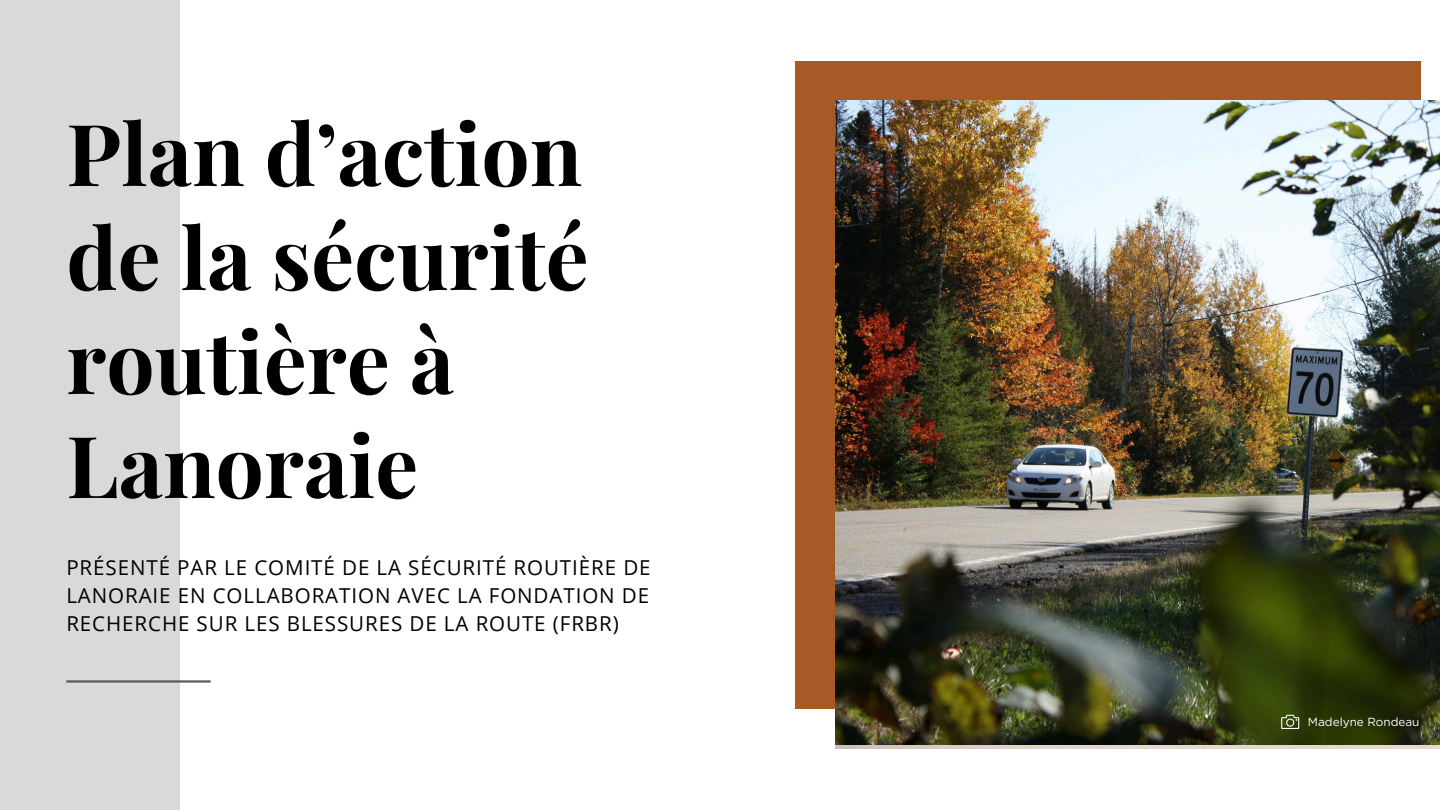
<style>
.page{position:relative;width:1440px;height:810px;background:#fff}
.page>*{position:absolute;margin:0;border:0;box-sizing:border-box;transform-origin:0 0}
.t1{font:700 85.6px/104px "Playfair Display";color:#000}
.t2{font:20.5px/28.2px "Open Sans";letter-spacing:.045em;color:#000;text-align:justify}
.t3{font:11.8px "Gotham";color:#fff}
</style>
<div class="page">
<div style="left:795px;top:62px;width:626px;height:647px;background:#a75926"></div>
<div style="left:0;top:0;width:180px;height:810px;background:#d9d9d9"></div>
<hr style="left:66px;top:680px;width:145px;height:3px;background:#5b5b5b">
<img style="left:836px;top:100px;width:604px;height:645px">
<svg style="left:1281px;top:715px;width:18px;height:14px"></svg>
<h2 class="t1" style="left:66px;top:99px;width:524px">Plan d’action de la sécurité routière à<br>Lanoraie</h2>
<p class="t2" style="left:66px;top:553px;width:586px">PRÉSENTÉ PAR LE COMITÉ DE LA SÉCURITÉ ROUTIÈRE DE LANORAIE EN COLLABORATION AVEC LA FONDATION DE RECHERCHE SUR LES BLESSURES DE LA ROUTE (FRBR)</p>
<p class="t3" style="left:1308px;top:714px;width:113px">Madelyne Rondeau</p>
</div>
